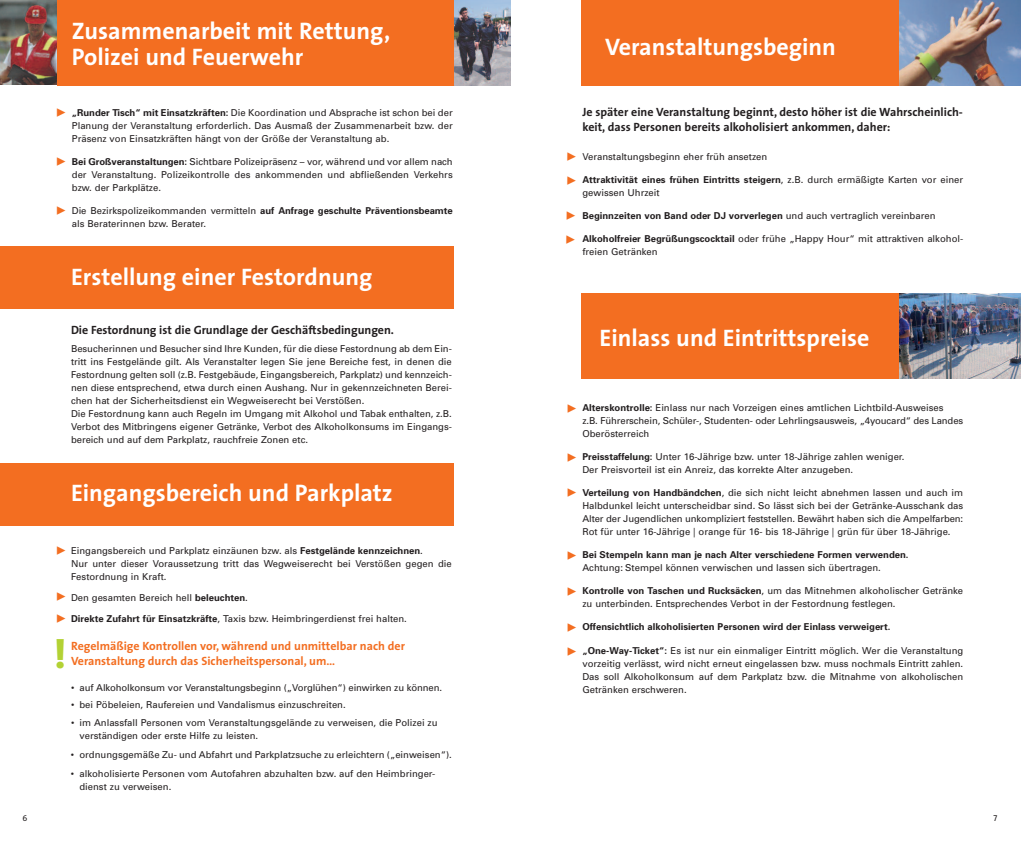
<style>
.page{position:relative;width:1021px;height:842px;background:#fff}
.page>*{position:absolute;margin:0;border:0;box-sizing:border-box;transform-origin:0 0}
.t1{font:800 40px "The Sans";color:#b3d234}
.t2{font:700 24px/26px "The Sans";color:#fff}
.t3{font:700 12px/15px "The Sans";color:#231f20}
.t4{font:700 12px/15px "The Sans";color:#f36e21}
.t5{font:12px/23.7px "The Sans Bold Expert";color:#f36e21}
.t6{font:9.5px/13px "Univers";color:#231f20}
.t7{font:700 9.5px "Univers";color:#231f20}
.t8{font:8.5px "The Sans Caps";color:#231f20}
.s1{font-weight:700}
.s2{font-weight:400}
</style>
<div class="page">
<img style="left:454px;top:0;width:56px;height:85px">
<div style="left:0;top:0;width:454px;height:85px;background:#f36e21"></div>
<div style="left:0;top:463px;width:454px;height:63px;background:#f36e21"></div>
<div style="left:581px;top:293px;width:439px;height:85px;background:#f36e21"></div>
<div style="left:0;top:246px;width:454px;height:63px;background:#f36e21"></div>
<div style="left:581px;top:0;width:439px;height:85px;background:#f36e21"></div>
<img style="left:899px;top:293px;width:121px;height:85px">
<img style="left:0;top:0;width:57px;height:84px">
<img style="left:899px;top:0;width:121px;height:85px">
<h2 class="t2" style="left:72px;top:20px;width:320px">Zusammenarbeit mit Rettung,<br>Polizei und Feuerwehr</h2>
<p class="t5" style="left:55px;top:101px;width:13px">˘</p>
<p class="t6" style="left:72px;top:107px;width:382px;text-align:justify"><span class="s1">„Runder Tisch“ mit Einsatzkräften:</span> Die Koordination und Absprache ist schon bei der Planung der Veranstaltung erforderlich. Das Ausmaß der Zusammenarbeit bzw. der Präsenz von Einsatzkräften hängt von der Größe der Veranstaltung ab.</p>
<p class="t6" style="left:72px;top:156px;width:382px;text-align:justify"><span class="s1">Bei Großveranstaltungen:</span> Sichtbare Polizeipräsenz – vor, während und vor allem nach der Veranstaltung. Polizeikontrolle des ankommenden und abfließenden Verkehrs bzw. der Parkplätze.</p>
<p class="t6" style="left:72px;top:205px;width:382px">Die Bezirkspolizeikommanden vermitteln <span class="s1">auf Anfrage geschulte Präventionsbeamte </span>als Beraterinnen bzw. Berater.</p>
<p class="t5" style="left:55px;top:150px;width:13px">˘</p>
<p class="t5" style="left:55px;top:199px;width:13px">˘</p>
<h2 class="t2" style="left:71px;top:267px;width:303px">Erstellung einer Festordnung</h2>
<p class="t3" style="left:71px;top:323px;width:324px">Die Festordnung ist die Grundlage der Geschäftsbedingungen.</p>
<p class="t6" style="left:71px;top:342px;width:382px">Besucherinnen und Besucher sind Ihre Kunden, für die diese Festordnung ab dem Ein&shy;tritt ins Festgelände gilt. Als Veranstalter legen Sie jene Bereiche fest, in denen die Festordnung gelten soll (z.B. Festgebäude, Eingangsbereich, Parkplatz) und kennzeich&shy;nen diese entsprechend, etwa durch einen Aushang. Nur in gekennzeichneten Berei&shy;chen hat der Sicherheitsdienst ein Wegweiserecht bei Verstößen.<br>Die Festordnung kann auch Regeln im Umgang mit Alkohol und Tabak enthalten, z.B.<br>Verbot des Mitbringens eigener Getränke, Verbot des Alkoholkonsums im Eingangs&shy;bereich und auf dem Parkplatz, rauchfreie Zonen etc.</p>
<h2 class="t2" style="left:71px;top:482px;width:323px">Eingangsbereich und Parkplatz</h2>
<p class="t6" style="left:71px;top:544px;width:382px">Eingangsbereich und Parkplatz einzäunen bzw. als <span class="s1">Festgelände kennzeichnen</span>.<br>Nur unter dieser Voraussetzung tritt das Wegweiserecht bei Verstößen gegen die<br>Festordnung in Kraft.</p>
<p class="t6" style="left:71px;top:591px;width:178px">Den gesamten Bereich hell <span class="s1">beleuchten</span>.</p>
<p class="t6" style="left:71px;top:612px;width:337px"><span class="s1">Direkte Zufahrt für Einsatzkräfte</span>, Taxis bzw. Heimbringerdienst frei halten.</p>
<p class="t4" style="left:71px;top:639px;width:335px">Regelmäßige Kontrollen vor, während und unmittelbar nach der<br>Veranstaltung durch das Sicherheitspersonal, um…</p>
<p class="t6" style="left:71px;top:681px;width:372px">• auf Alkoholkonsum vor Veranstaltungsbeginn („Vorglühen“) einwirken zu können.</p>
<p class="t6" style="left:71px;top:698px;width:276px">• bei Pöbeleien, Raufereien und Vandalismus einzuschreiten.</p>
<p class="t6" style="left:79px;top:716px;width:359px;text-indent:-8px">• im Anlassfall Personen vom Veranstaltungsgelände zu verweisen, die Polizei zu verständigen oder erste Hilfe zu leisten.</p>
<p class="t6" style="left:71px;top:748px;width:382px">• ordnungsgemäße Zu- und Abfahrt und Parkplatzsuche zu erleichtern („einweisen“).</p>
<p class="t6" style="left:79px;top:767px;width:357px;text-indent:-8px">• alkoholisierte Personen vom Autofahren abzuhalten bzw. auf den Heimbringer&shy;dienst zu verweisen.</p>
<p class="t5" style="left:55px;top:540px;width:13px">˘</p>
<p class="t5" style="left:55px;top:587px;width:13px;line-height:21.2px">˘ ˘</p>
<h1 class="t1" style="left:54px;top:638px;width:14px">!</h1>
<h2 class="t2" style="left:605px;top:37px;width:232px">Veranstaltungsbeginn</h2>
<p class="t3" style="left:582px;top:106px;width:382px">Je später eine Veranstaltung beginnt, desto höher ist die Wahrscheinlich&shy;keit, dass Personen bereits alkoholisiert ankommen, daher:</p>
<p class="t6" style="left:582px;top:151px;width:186px">Veranstaltungsbeginn eher früh ansetzen</p>
<p class="t6" style="left:582px;top:174px;width:382px"><span class="s1">Attraktivität eines frühen Eintritts steigern</span>, z.B. durch ermäßigte Karten vor einer gewissen Uhrzeit</p>
<p class="t7" style="left:582px;top:213px;width:354px">Beginnzeiten von Band oder DJ vorverlegen <span class="s2">und auch vertraglich vereinbaren</span></p>
<p class="t6" style="left:582px;top:233px;width:382px"><span class="s1">Alkoholfreier Begrüßungscocktail</span> oder frühe „Happy Hour“ mit attraktiven alkohol&shy;freien Getränken</p>
<h2 class="t2" style="left:599px;top:328px;width:271px">Einlass und Eintrittspreise</h2>
<p class="t5" style="left:565px;top:397px;width:13px">˘</p>
<p class="t6" style="left:582px;top:402px;width:382px"><span class="s1">Alterskontrolle:</span> Einlass nur nach Vorzeigen eines amtlichen Lichtbild-Ausweises<br>z.B. Führerschein, Schüler-, Studenten- oder Lehrlingsausweis, „4youcard“ des Landes<br>Oberösterreich</p>
<p class="t6" style="left:582px;top:451px;width:324px"><span class="s1">Preisstaffelung:</span> Unter 16-Jährige bzw. unter 18-Jährige zahlen weniger.<br>Der Preisvorteil ist ein Anreiz, das korrekte Alter anzugeben.</p>
<p class="t6" style="left:582px;top:487px;width:382px;text-align:justify"><span class="s1">Verteilung von Handbändchen</span>, die sich nicht leicht abnehmen lassen und auch im Halbdunkel leicht unterscheidbar sind. So lässt sich bei der Getränke-Ausschank das Alter der Jugendlichen unkompliziert feststellen. Bewährt haben sich die Ampelfarben:<br>Rot für unter 16-Jährige | orange für 16- bis 18-Jährige | grün für über 18-Jährige.</p>
<p class="t7" style="left:582px;top:552px;width:327px">Bei Stempeln kann man je nach Alter verschiedene Formen verwenden.</p>
<p class="t6" style="left:582px;top:562px;width:300px">Achtung: Stempel können verwischen und lassen sich übertragen.</p>
<p class="t6" style="left:582px;top:585px;width:382px"><span class="s1">Kontrolle von Taschen und Rucksäcken</span>, um das Mitnehmen alkoholischer Getränke zu unterbinden. Entsprechendes Verbot in der Festordnung festlegen.</p>
<p class="t7" style="left:582px;top:624px;width:309px">Offensichtlich alkoholisierten Personen wird der Einlass verweigert.</p>
<p class="t6" style="left:582px;top:644px;width:382px;text-align:justify"><span class="s1">„One-Way-Ticket“:</span> Es ist nur ein einmaliger Eintritt möglich. Wer die Veranstaltung vorzeitig verlässt, wird nicht erneut eingelassen bzw. muss nochmals Eintritt zahlen.<br>Das soll Alkoholkonsum auf dem Parkplatz bzw. die Mitnahme von alkoholischen Getränken erschweren.</p>
<p class="t5" style="left:565px;top:446px;width:13px">˘</p>
<p class="t5" style="left:565px;top:482px;width:13px">˘</p>
<p class="t5" style="left:565px;top:544px;width:13px">˘</p>
<p class="t5" style="left:565px;top:580px;width:13px">˘</p>
<p class="t5" style="left:565px;top:616px;width:13px">˘ ˘</p>
<p class="t8" style="left:22px;top:815px;width:6px">6</p>
<p class="t8" style="left:993px;top:815px;width:5px">7</p>
</div>
